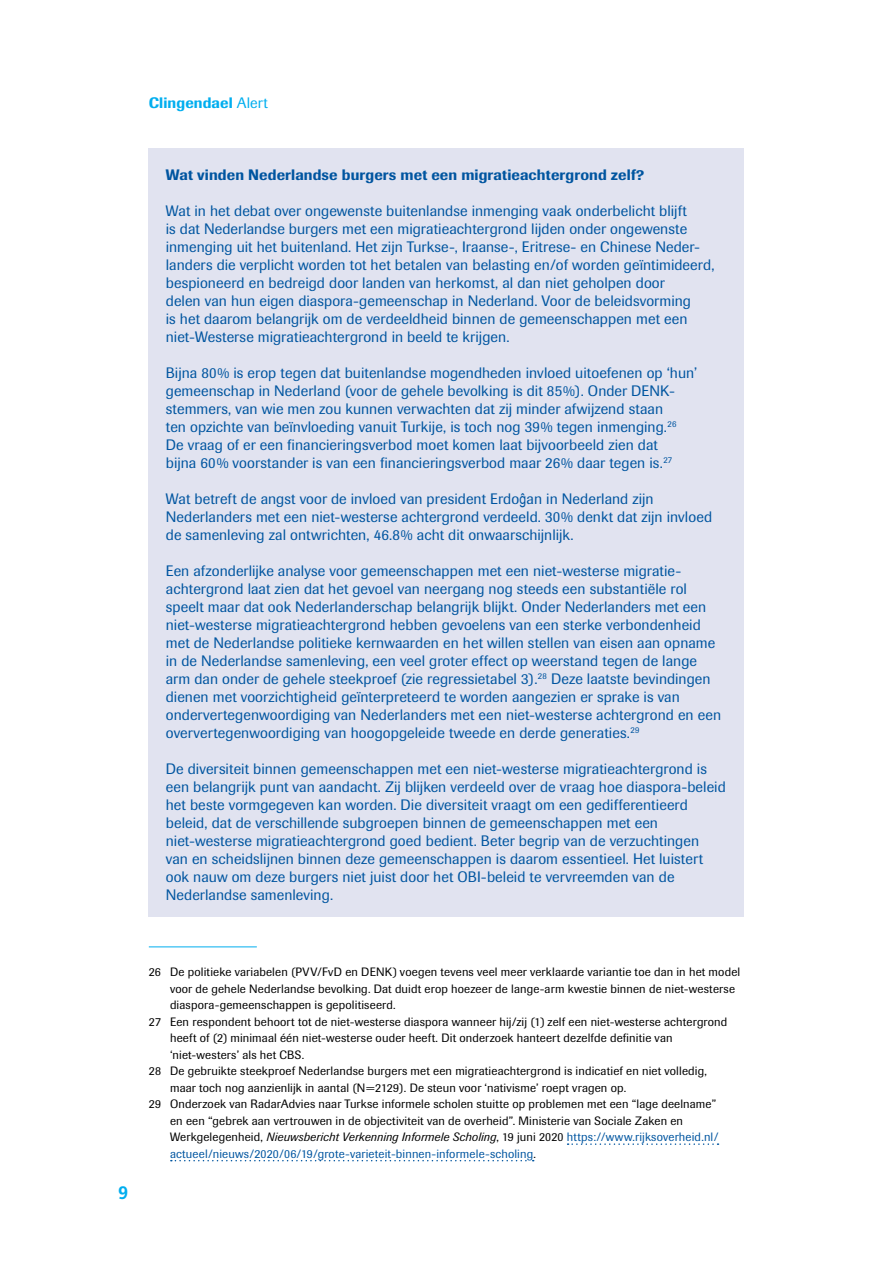
<style>
.page{position:relative;width:893px;height:1263px;background:#fff}
.page>*{position:absolute;margin:0;border:0;box-sizing:border-box;transform-origin:0 0}
.t1{font:700 18px "Frutiger LT Std";color:#00aeef}
.P_first__Block{font:15px/18px "Imago";letter-spacing:.005em;color:#0055a0}
.P_Block{font:15px/18px "Imago";letter-spacing:.005em;color:#0055a0}
.Caption_Block{font:500 15px "Imago";letter-spacing:.01em;color:#0055a0}
.t2{font:500 15px "Imago";letter-spacing:.01em;color:#00aeef}
.Footnote{font:12px/16.5px "Imago";letter-spacing:.01em;color:#000}
.s1{font-weight:400}
.s2{font-family:"Arial Narrow"}
.s3{font-style:italic}
.s4{color:#0055a0}
</style>
<div class="page">
<div style="left:149px;top:149px;width:595px;height:768px;background:#e1e3f0"></div>
<hr style="left:149px;top:946px;width:108px;height:1px;background:#00aeef">
<svg style="left:568px;top:1143px;width:150px;height:2px"></svg>
<svg style="left:171px;top:1160px;width:363px;height:1px"></svg>
<p class="t2" style="left:149px;top:94px;width:121px">Clingendael <span class="s1">Alert</span></p>
<p class="Caption_Block" style="left:166px;top:166px;width:480px">Wat vinden Nederlandse burgers met een migratieachtergrond zelf?</p>
<p class="P_Block" style="left:166px;top:202px;width:550px">Wat in het debat over ongewenste buitenlandse inmenging vaak onderbelicht blijft<br>is dat Nederlandse burgers met een migratieachtergrond lijden onder ongewenste inmenging uit het buitenland. Het zijn Turkse-, Iraanse-, Eritrese- en Chinese Neder&shy;landers die verplicht worden tot het betalen van belasting en/of worden geïntimideerd, bespioneerd en bedreigd door landen van herkomst, al dan niet geholpen door<br>delen van hun eigen diaspora-gemeenschap in Nederland. Voor de beleidsvorming<br>is het daarom belangrijk om de verdeeldheid binnen de gemeenschappen met een niet-Westerse migratieachtergrond in beeld te krijgen.</p>
<p class="P_first__Block" style="left:166px;top:364px;width:533px">Bijna 80% is erop tegen dat buitenlandse mogendheden invloed uitoefenen op ‘hun’ gemeenschap in Nederland (voor de gehele bevolking is dit 85%). Onder DENK&shy;stemmers, van wie men zou kunnen verwachten dat zij minder afwijzend staan<br>ten opzichte van beïnvloeding vanuit Turkije, is toch nog 39% tegen inmenging.<sup>26<br></sup>De vraag of er een financieringsverbod moet komen laat bijvoorbeeld zien dat<br>bijna 60% voorstander is van een financieringsverbod maar 26% daar tegen is.<sup>27</sup></p>
<p class="P_first__Block" style="left:166px;top:490px;width:548px">Wat betreft de angst voor de invloed van president Erdo<span class="s2">ĝ</span>an in Nederland zijn<br>Nederlanders met een niet-westerse achtergrond verdeeld. 30% denkt dat zijn invloed de samenleving zal ontwrichten, 46.8% acht dit onwaarschijnlijk.</p>
<p class="P_first__Block" style="left:166px;top:562px;width:557px">Een afzonderlijke analyse voor gemeenschappen met een niet-westerse migratie&shy;achtergrond laat zien dat het gevoel van neergang nog steeds een substantiële rol speelt maar dat ook Nederlanderschap belangrijk blijkt. Onder Nederlanders met een niet-westerse migratieachtergrond hebben gevoelens van een sterke verbondenheid met de Nederlandse politieke kernwaarden en het willen stellen van eisen aan opname in de Nederlandse samenleving, een veel groter effect op weerstand tegen de lange arm dan onder de gehele steekproef (zie regressietabel 3).<sup>28</sup> Deze laatste bevindingen dienen met voorzichtigheid geïnterpreteerd te worden aangezien er sprake is van ondervertegenwoordiging van Nederlanders met een niet-westerse achtergrond en een oververtegenwoordiging van hoogopgeleide tweede en derde generaties.<sup>29</sup></p>
<p class="P_first__Block" style="left:166px;top:760px;width:561px">De diversiteit binnen gemeenschappen met een niet-westerse migratieachtergrond is een belangrijk punt van aandacht. Zij blijken verdeeld over de vraag hoe diaspora-beleid het beste vormgegeven kan worden. Die diversiteit vraagt om een gedifferentieerd beleid, dat de verschillende subgroepen binnen de gemeenschappen met een niet‑westerse migratieachtergrond goed bedient. Beter begrip van de verzuchtingen<br>van en scheidslijnen binnen deze gemeenschappen is daarom essentieel. Het luistert ook nauw om deze burgers niet juist door het OBI-beleid te vervreemden van de Nederlandse samenleving.</p>
<p class="t1" style="left:118px;top:1182px;width:12px">9</p>
<p class="Footnote" style="left:170px;top:964px;width:572px;text-indent:-21px">26 De politieke variabelen (PVV/FvD en DENK) voegen tevens veel meer verklaarde variantie toe dan in het model voor de gehele Nederlandse bevolking. Dat duidt erop hoezeer de lange-arm kwestie binnen de niet-westerse diaspora-gemeenschappen is gepolitiseerd.</p>
<p class="Footnote" style="left:170px;top:1013px;width:559px;text-indent:-21px">27 Een respondent behoort tot de niet-westerse diaspora wanneer hij/zij (1) zelf een niet-westerse achtergrond heeft of (2) minimaal één niet-westerse ouder heeft. Dit onderzoek hanteert dezelfde definitie van ‘niet‑westers’ als het CBS.</p>
<p class="Footnote" style="left:170px;top:1063px;width:538px;text-indent:-21px">28 De gebruikte steekproef Nederlandse burgers met een migratieachtergrond is indicatief en niet volledig, maar toch nog aanzienlijk in aantal (N=2129). De steun voor ‘nativisme’ roept vragen op.</p>
<p class="Footnote" style="left:170px;top:1096px;width:550px;text-indent:-21px">29 Onderzoek van RadarAdvies naar Turkse informele scholen stuitte op problemen met een “lage deelname” en een “gebrek aan vertrouwen in de objectiviteit van de overheid”. Ministerie van Sociale Zaken en Werkgelegenheid, <span class="s3">Nieuwsbericht Verkenning Informele Scholing</span>, 19 juni 2020 <span class="s4">https://www.rijksoverheid.nl/ actueel/nieuws/2020/06/19/grote-varieteit-binnen-informele-scholing</span>.</p>
</div>
